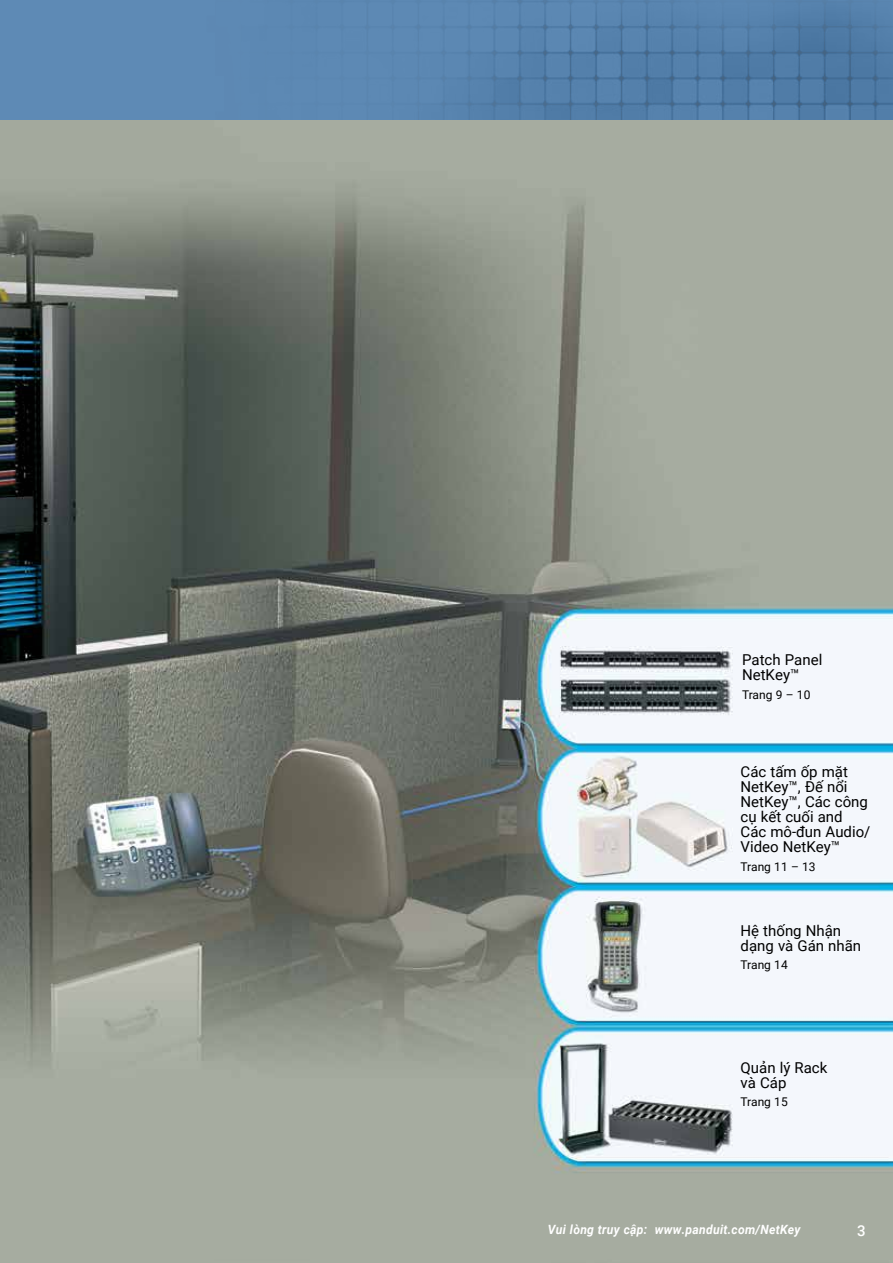
<style>
.page{position:relative;width:893px;height:1263px;background:#fff}
.page>*{position:absolute;margin:0;border:0;box-sizing:border-box;transform-origin:0 0}
.t1{font:15px/15px "Roboto";color:#000}
.t2{font:500 15px "Roboto";color:#fff}
.t3{font:italic 700 12.75px "Roboto";letter-spacing:.025em;color:#fff;scale:.95 1}
.t4{font:12px "Roboto";color:#000}
</style>
<div class="page">
<img style="left:0;top:120px;width:893px;height:1143px">
<div style="left:4px;top:0;width:889px;height:120px;background:#5e8ab5"></div>
<hr style="left:0;top:0;width:4px;height:120px;background:#5e8ab5">
<p class="t1" style="left:742px;top:652px;width:82px">Patch Panel<br>NetKey™</p>
<p class="t4" style="left:742px;top:686px;width:70px">Trang 9 – 10</p>
<p class="t1" style="left:741px;top:763px;width:131px">Các tấm ốp mặt<br>NetKey™, Đế nổi<br>NetKey™, Các công cụ kết cuối and<br>Các mô-đun Audio/<br>Video NetKey™</p>
<p class="t4" style="left:741px;top:858px;width:77px">Trang 11 – 13</p>
<p class="t1" style="left:741px;top:922px;width:122px">Hệ thống Nhận dạng và Gán nhãn</p>
<p class="t4" style="left:741px;top:957px;width:49px">Trang 14</p>
<p class="t1" style="left:741px;top:1059px;width:88px">Quản lý Rack và Cáp</p>
<p class="t4" style="left:741px;top:1093px;width:49px">Trang 15</p>
<p class="t3" style="left:548px;top:1221px;width:268px">Vui lòng truy cập: www.panduit.com/NetKey</p>
<p class="t2" style="left:857px;top:1220px;width:10px">3</p>
</div>
